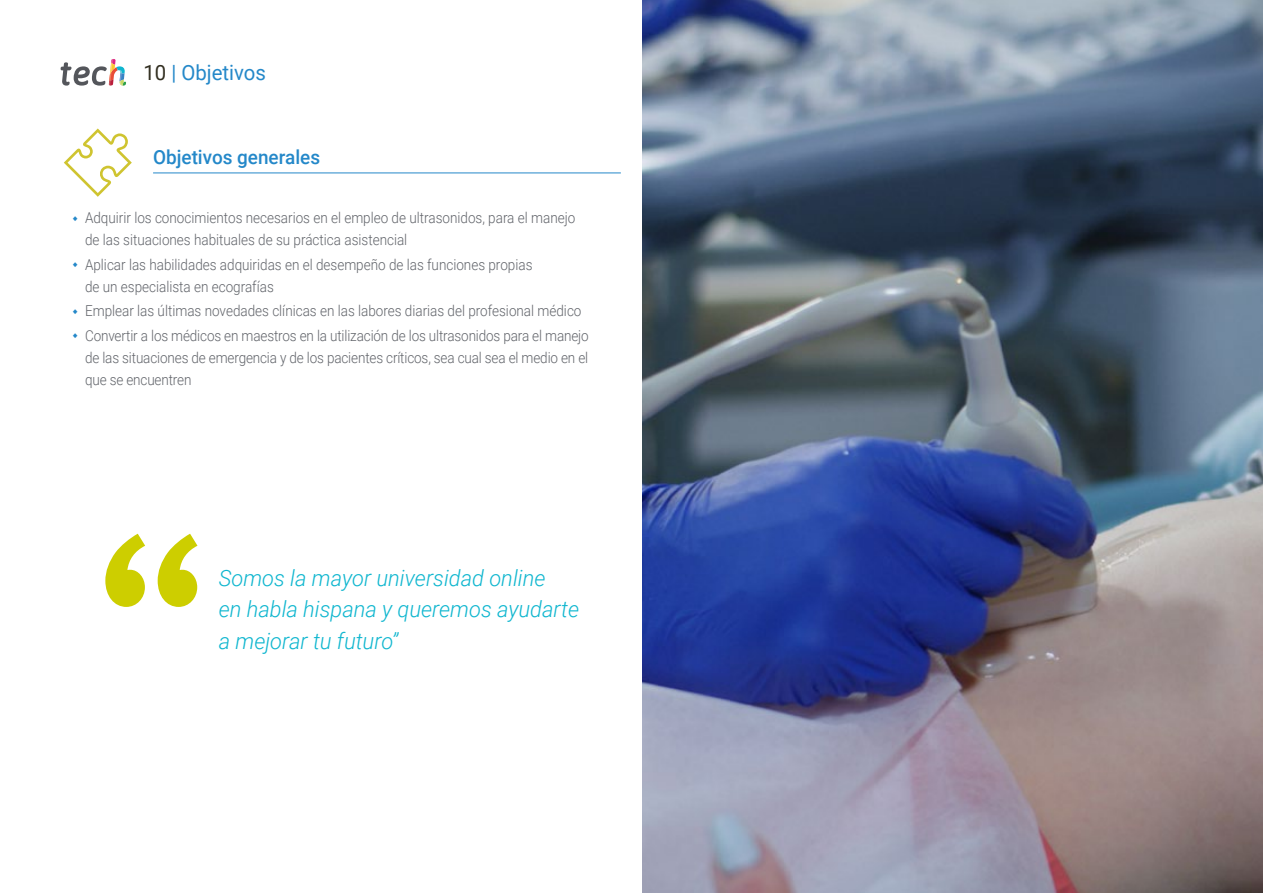
<style>
.page{position:relative;width:1263px;height:893px;background:#fff}
.page>*{position:absolute;margin:0;border:0;box-sizing:border-box;transform-origin:0 0}
.t1{font:italic 300 22.5px/31.5px "Roboto";color:#0fb6cf}
.t2{font:21px "Roboto";color:#2488c9}
.t3{font:500 19.5px "Roboto";color:#2488c9}
.t4{font:300 15px/21.8px "Roboto";color:#61646a;scale:.9 1}
.s1{color:#312e20}
</style>
<div class="page">
<hr style="left:153px;top:173px;width:468px;height:1px;background:#2488c9">
<svg style="left:64px;top:128px;width:68px;height:69px"></svg>
<svg style="left:61px;top:59px;width:65px;height:27px"></svg>
<img style="left:642px;top:0;width:621px;height:893px">
<svg style="left:105px;top:534px;width:92px;height:73px"></svg>
<h2 class="t2" style="left:144px;top:57px;width:124px"><span class="s1">10</span> | Objetivos</h2>
<h3 class="t3" style="left:153px;top:144px;width:169px">Objetivos generales</h3>
<p class="t4" style="left:85px;top:207px;width:546px">Adquirir los conocimientos necesarios en el empleo de ultrasonidos, para el manejo de las situaciones habituales de su práctica asistencial</p>
<p class="t4" style="left:85px;top:253px;width:499px">Aplicar las habilidades adquiridas en el desempeño de las funciones propias de un especialista en ecografías</p>
<p class="t4" style="left:85px;top:298px;width:561px;line-height:24.8px">Emplear las últimas novedades clínicas en las labores diarias del profesional médico<br>Convertir a los médicos en maestros en la utilización de los ultrasonidos para el manejo</p>
<p class="t4" style="left:85px;top:346px;width:561px">de las situaciones de emergencia y de los pacientes críticos, sea cual sea el medio en el que se encuentren</p>
<h1 class="t1" style="left:219px;top:561px;width:362px">Somos la mayor universidad online<br>en habla hispana y queremos ayudarte a mejorar tu futuro”</h1>
</div>
